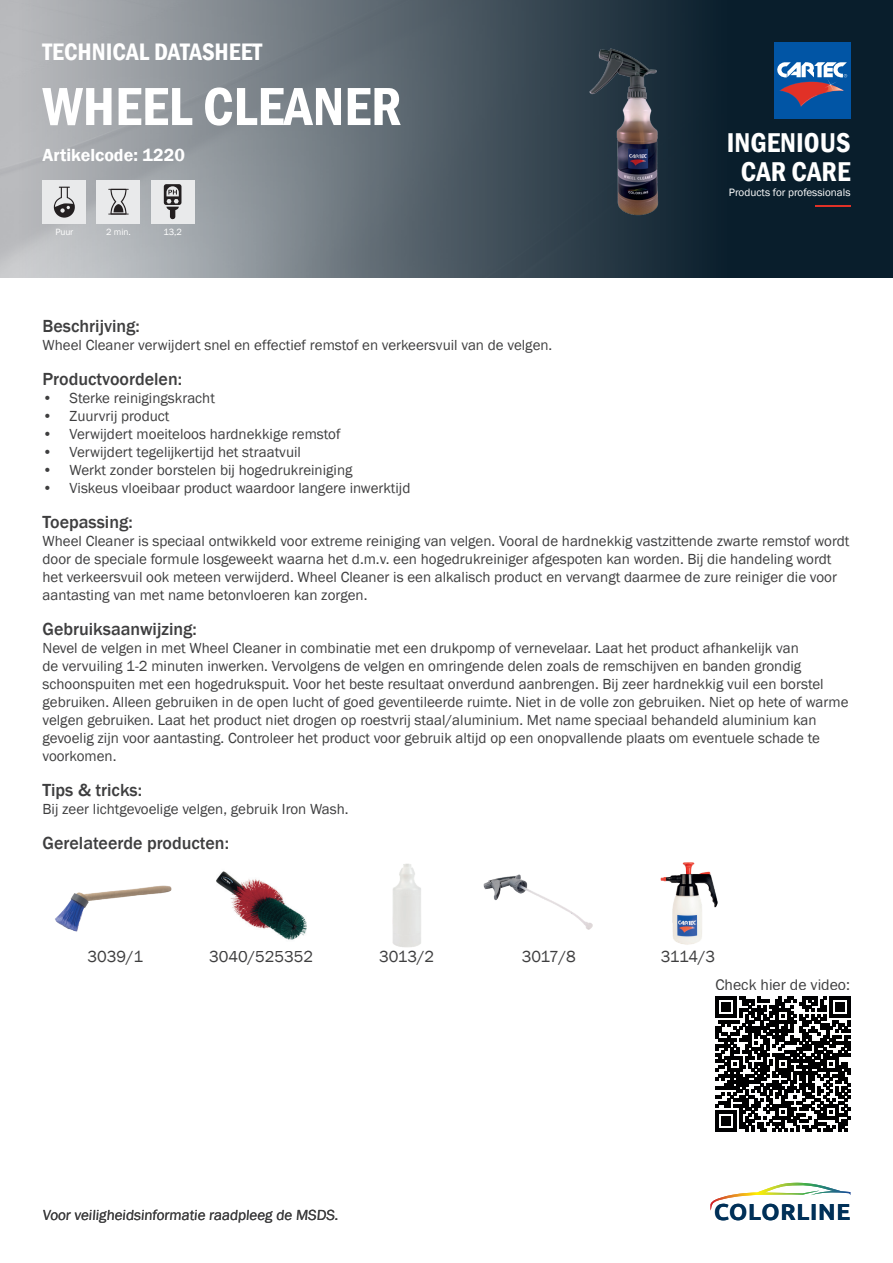
<style>
.page{position:relative;width:893px;height:1263px;background:#fff}
.page>*{position:absolute;margin:0;border:0;box-sizing:border-box;transform-origin:0 0}
.t1{font:600 condensed 55.5px "Franklin Gothic";color:#fff}
.t2{font:600 condensed 27.9px/29px "Franklin Gothic";color:#fff;text-align:center}
.t3{font:600 condensed 24.45px "Franklin Gothic";color:#fff}
.t4{font:700 23.1px "Ubuntu";letter-spacing:.03em;color:#003058}
.t5{font:500 18px "Franklin Gothic";color:#3e3e3f}
.t6{font:600 18px "Franklin Gothic";color:#fff}
.t7{font:16.5px "Franklin Gothic";color:#3e3e3f}
.t8{font:15.75px "Franklin Gothic";color:#3e3e3f}
.t9{font:15px/18px "Franklin Gothic";color:#3e3e3f}
.t10{font:10.95px "Franklin Gothic";color:#fff}
.t11{font:9.3px "Franklin Gothic";letter-spacing:-.01em;color:#fff}
</style>
<div class="page">
<img style="left:0;top:0;width:893px;height:277px">
<div style="left:774px;top:43px;width:76px;height:76px;background:#0155a5"></div>
<svg style="left:777px;top:62px;width:70px;height:44px"></svg>
<hr style="left:815px;top:205px;width:35px;height:2px;background:#e13127">
<img style="left:553px;top:43px;width:147px;height:180px">
<div style="left:43px;top:180px;width:43px;height:43px;background:#e9eaeb"></div>
<svg style="left:54px;top:187px;width:21px;height:31px"></svg>
<div style="left:97px;top:180px;width:43px;height:43px;background:#e9eaeb"></div>
<svg style="left:108px;top:189px;width:21px;height:26px"></svg>
<img style="left:216px;top:871px;width:90px;height:69px">
<div style="left:151px;top:180px;width:43px;height:43px;background:#e9eaeb"></div>
<svg style="left:164px;top:184px;width:17px;height:35px"></svg>
<img style="left:55px;top:885px;width:117px;height:47px">
<img style="left:660px;top:862px;width:58px;height:83px">
<img style="left:392px;top:863px;width:29px;height:85px">
<img style="left:483px;top:874px;width:110px;height:56px">
<svg style="left:710px;top:1182px;width:140px;height:29px"></svg>
<svg style="left:715px;top:997px;width:135px;height:135px"></svg>
<h3 class="t3" style="left:43px;top:35px;width:221px">TECHNICAL DATASHEET</h3>
<h1 class="t1" style="left:43px;top:69px;width:360px">WHEEL CLEANER</h1>
<p class="t6" style="left:43px;top:144px;width:144px">Artikelcode: 1220</p>
<p class="t11" style="left:55px;top:226px;width:20px">Puur</p>
<p class="t11" style="left:106px;top:226px;width:26px">2 min.</p>
<p class="t11" style="left:163px;top:226px;width:20px">13,2</p>
<p class="t5" style="left:43px;top:315px;width:99px">Beschrijving:</p>
<p class="t9" style="left:43px;top:336px;width:511px">Wheel Cleaner verwijdert snel en effectief remstof en verkeersvuil van de velgen.</p>
<p class="t5" style="left:43px;top:368px;width:141px">Productvoordelen:</p>
<p class="t9" style="left:43px;top:389px;width:174px">• Sterke reinigingskracht</p>
<p class="t9" style="left:43px;top:407px;width:129px">• Zuurvrij product</p>
<p class="t9" style="left:43px;top:425px;width:300px">• Verwijdert moeiteloos hardnekkige remstof</p>
<p class="t9" style="left:43px;top:443px;width:260px">• Verwijdert tegelijkertijd het straatvuil</p>
<p class="t9" style="left:43px;top:461px;width:311px">• Werkt zonder borstelen bij hogedrukreiniging</p>
<p class="t9" style="left:43px;top:479px;width:369px">• Viskeus vloeibaar product waardoor langere inwerktijd</p>
<h2 class="t2" style="left:727px;top:128px;width:125px">INGENIOUS<br>CAR CARE</h2>
<p class="t10" style="left:729px;top:186px;width:123px">Products for professionals</p>
<p class="t5" style="left:43px;top:511px;width:92px">Toepassing:</p>
<p class="t9" style="left:43px;top:532px;width:808px">Wheel Cleaner is speciaal ontwikkeld voor extreme reiniging van velgen. Vooral de hardnekkig vastzittende zwarte remstof wordt door de speciale formule losgeweekt waarna het d.m.v. een hogedrukreiniger afgespoten kan worden. Bij die handeling wordt het verkeersvuil ook meteen verwijderd. Wheel Cleaner is een alkalisch product en vervangt daarmee de zure reiniger die voor aantasting van met name betonvloeren kan zorgen.</p>
<p class="t5" style="left:43px;top:618px;width:156px">Gebruiksaanwijzing:</p>
<p class="t9" style="left:43px;top:639px;width:807px">Nevel de velgen in met Wheel Cleaner in combinatie met een drukpomp of vernevelaar. Laat het product afhankelijk van<br>de vervuiling 1-2 minuten inwerken. Vervolgens de velgen en omringende delen zoals de remschijven en banden grondig schoonspuiten met een hogedrukspuit. Voor het beste resultaat onverdund aanbrengen. Bij zeer hardnekkig vuil een borstel gebruiken. Alleen gebruiken in de open lucht of goed geventileerde ruimte. Niet in de volle zon gebruiken. Niet op hete of warme velgen gebruiken. Laat het product niet drogen op roestvrij staal/aluminium. Met name speciaal behandeld aluminium kan gevoelig zijn voor aantasting. Controleer het product voor gebruik altijd op een onopvallende plaats om eventuele schade te voorkomen.</p>
<p class="t5" style="left:43px;top:779px;width:101px">Tips &amp; tricks:</p>
<p class="t9" style="left:43px;top:800px;width:308px">Bij zeer lichtgevoelige velgen, gebruik Iron Wash.</p>
<p class="t5" style="left:43px;top:832px;width:188px">Gerelateerde producten:</p>
<p class="t7" style="left:87px;top:947px;width:57px">3039/1</p>
<p class="t7" style="left:379px;top:947px;width:57px">3013/2</p>
<p class="t7" style="left:522px;top:947px;width:56px">3017/8</p>
<p class="t7" style="left:661px;top:947px;width:56px">3114/3</p>
<p class="t7" style="left:209px;top:947px;width:106px">3040/525352</p>
<p class="t9" style="left:43px;top:1207px;width:299px">Voor veiligheidsinformatie raadpleeg de MSDS.</p>
<p class="t8" style="left:715px;top:975px;width:136px">Check hier de video:</p>
<h3 class="t4" style="left:714px;top:1198px;width:138px">COLORLINE</h3>
</div>
